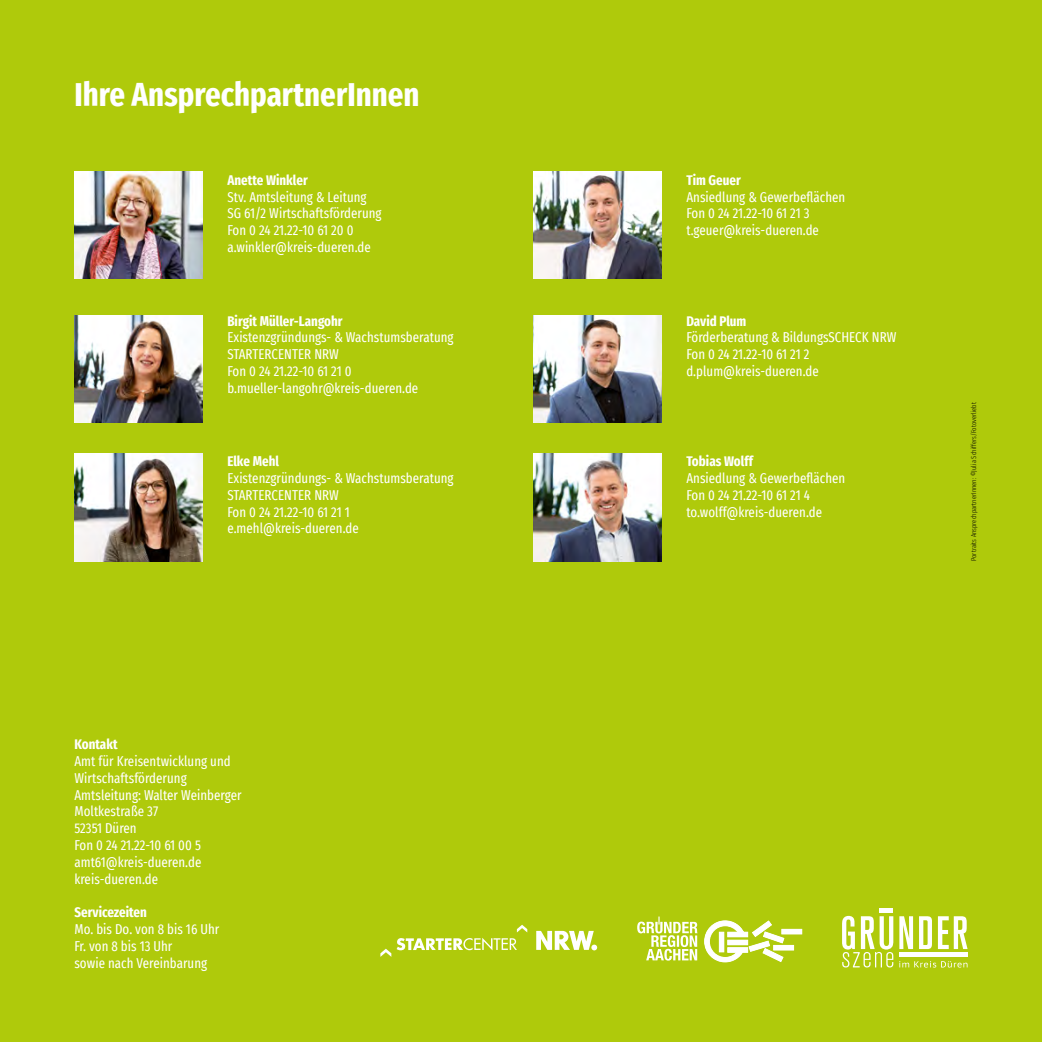
<style>
.page{position:relative;width:1042px;height:1042px;background:#afca0b}
.page>*{position:absolute;margin:0;border:0;box-sizing:border-box;transform-origin:0 0}
.Headline_Fira{font:700 extra-condensed 33.25px "Fira Sans";letter-spacing:.005em;color:#fff}
.Kontakt_Fira{font:extra-condensed 14px/16.8px "Fira Sans";letter-spacing:.005em;color:#fff}
.Kontakt_Fira-2{font:700 extra-condensed 14px "Fira Sans";letter-spacing:.005em;color:#fff}
.Kontakt_Fira-3{font:extra-condensed 14px "Fira Sans";letter-spacing:-.015em;color:#fff}
.Fließtext_Fira{font:300 extra-condensed 7px "Fira Sans";letter-spacing:.005em;color:#000}
</style>
<div class="page">
<img style="left:74px;top:172px;width:129px;height:107px">
<img style="left:533px;top:172px;width:128px;height:107px">
<img style="left:74px;top:315px;width:129px;height:108px">
<img style="left:533px;top:315px;width:128px;height:108px">
<img style="left:74px;top:454px;width:129px;height:107px">
<img style="left:533px;top:454px;width:128px;height:107px">
<svg style="left:637px;top:916px;width:60px;height:44px"></svg>
<div style="left:782px;top:929px;width:20px;height:5px;background:#fff"></div>
<div style="left:774px;top:945px;width:19px;height:5px;background:#fff"></div>
<div style="left:773px;top:945px;width:21px;height:5px;border:1px solid #fff"></div>
<svg style="left:704px;top:920px;width:80px;height:42px"></svg>
<svg style="left:397px;top:924px;width:130px;height:26px"></svg>
<svg style="left:380px;top:948px;width:11px;height:9px"></svg>
<svg style="left:536px;top:931px;width:61px;height:19px"></svg>
<svg style="left:899px;top:916px;width:14px;height:33px"></svg>
<svg style="left:919px;top:916px;width:13px;height:33px"></svg>
<svg style="left:938px;top:916px;width:29px;height:33px"></svg>
<svg style="left:899px;top:961px;width:68px;height:6px"></svg>
<svg style="left:842px;top:916px;width:51px;height:51px"></svg>
<div style="left:899px;top:952px;width:68px;height:5px;background:#fff"></div>
<div style="left:879px;top:908px;width:14px;height:5px;background:#fff"></div>
<p class="Headline_Fira" style="left:74px;top:66px;width:347px">Ihre AnsprechpartnerInnen</p>
<p class="Kontakt_Fira-2" style="left:227px;top:168px;width:82px">Anette Winkler</p>
<p class="Kontakt_Fira" style="left:227px;top:188px;width:156px">Stv. Amtsleitung &amp; Leitung<br>SG 61/2 Wirtschaftsförderung</p>
<p class="Kontakt_Fira" style="left:227px;top:221px;width:128px">Fon 0 24 21.22-10 61 20 0</p>
<p class="Kontakt_Fira" style="left:227px;top:238px;width:145px">a.winkler@kreis-dueren.de</p>
<p class="Kontakt_Fira-2" style="left:227px;top:309px;width:117px">Birgit Müller-Langohr</p>
<p class="Kontakt_Fira" style="left:227px;top:329px;width:228px">Existenzgründungs- &amp; Wachstumsberatung</p>
<p class="Kontakt_Fira" style="left:227px;top:345px;width:113px">STARTERCENTER NRW</p>
<p class="Kontakt_Fira-3" style="left:227px;top:360px;width:126px">Fon 0 24 21.22-10 61 21 0</p>
<p class="Kontakt_Fira" style="left:227px;top:379px;width:192px">b.mueller-langohr@kreis-dueren.de</p>
<p class="Kontakt_Fira-2" style="left:227px;top:450px;width:53px">Elke Mehl</p>
<p class="Kontakt_Fira" style="left:227px;top:469px;width:228px">Existenzgründungs- &amp; Wachstumsberatung</p>
<p class="Kontakt_Fira" style="left:227px;top:486px;width:113px">STARTERCENTER NRW</p>
<p class="Kontakt_Fira-3" style="left:227px;top:501px;width:124px">Fon 0 24 21.22-10 61 21 1</p>
<p class="Kontakt_Fira" style="left:227px;top:520px;width:133px">e.mehl@kreis-dueren.de</p>
<p class="Kontakt_Fira-2" style="left:74px;top:732px;width:45px">Kontakt</p>
<p class="Kontakt_Fira" style="left:74px;top:752px;width:158px">Amt für Kreisentwicklung und<br>Wirtschaftsförderung</p>
<p class="Kontakt_Fira" style="left:74px;top:786px;width:169px">Amtsleitung: Walter Weinberger<br>Moltkestraße 37</p>
<p class="Kontakt_Fira" style="left:74px;top:819px;width:64px">52351 Düren</p>
<p class="Kontakt_Fira" style="left:74px;top:836px;width:128px">Fon 0 24 21.22-10 61 00 5</p>
<p class="Kontakt_Fira" style="left:74px;top:853px;width:128px">amt61@kreis-dueren.de</p>
<p class="Kontakt_Fira" style="left:74px;top:870px;width:85px">kreis-dueren.de</p>
<p class="Kontakt_Fira-2" style="left:74px;top:900px;width:74px">Servicezeiten</p>
<p class="Kontakt_Fira" style="left:74px;top:920px;width:147px">Mo. bis Do. von 8 bis 16 Uhr</p>
<p class="Kontakt_Fira" style="left:74px;top:937px;width:100px">Fr. von 8 bis 13 Uhr</p>
<p class="Kontakt_Fira" style="left:74px;top:954px;width:134px">sowie nach Vereinbarung</p>
<p class="Kontakt_Fira-2" style="left:686px;top:168px;width:56px">Tim Geuer</p>
<p class="Kontakt_Fira" style="left:686px;top:188px;width:160px">Ansiedlung &amp; Gewerbeflächen</p>
<p class="Kontakt_Fira" style="left:686px;top:205px;width:134px">Fon 0 24 21.22-10 61 21 3 t.geuer@kreis-dueren.de</p>
<p class="Kontakt_Fira-2" style="left:686px;top:309px;width:62px">David Plum</p>
<p class="Kontakt_Fira" style="left:686px;top:329px;width:211px">Förderberatung &amp; BildungsSCHECK NRW</p>
<p class="Kontakt_Fira" style="left:686px;top:345px;width:134px">Fon 0 24 21.22-10 61 21 2 d.plum@kreis-dueren.de</p>
<p class="Kontakt_Fira-2" style="left:686px;top:450px;width:68px">Tobias Wolff</p>
<p class="Kontakt_Fira" style="left:686px;top:469px;width:160px">Ansiedlung &amp; Gewerbeflächen</p>
<p class="Kontakt_Fira" style="left:686px;top:486px;width:137px">Fon 0 24 21.22-10 61 21 4 to.wolff@kreis-dueren.de</p>
<p class="Fließtext_Fira" style="left:968px;top:561px;width:160px;rotate:-90deg">Portraits AnsprechpartnerInnen: ©Julia Schiffers/Fotoverliebt</p>
</div>
